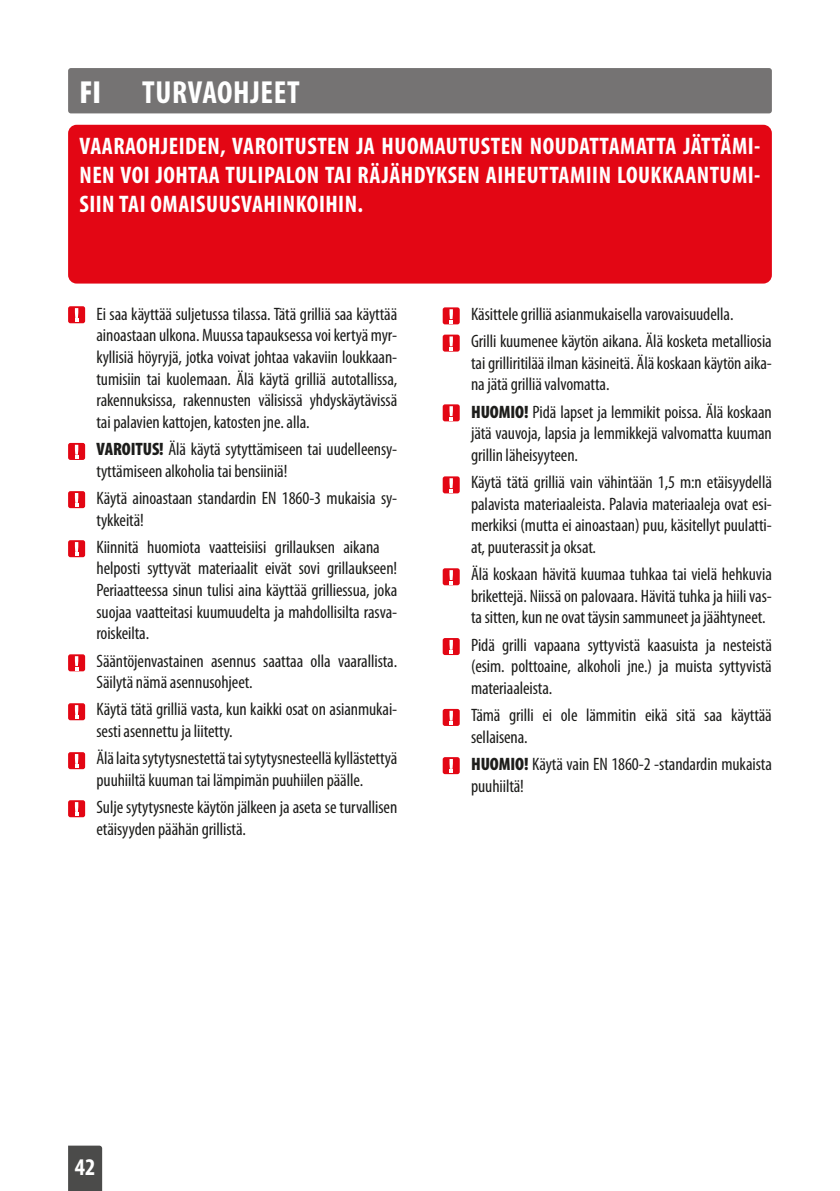
<style>
.page{position:relative;width:840px;height:1191px;background:#fff}
.page>*{position:absolute;margin:0;border:0;box-sizing:border-box;transform-origin:0 0}
.t1{font:700 condensed 32px "Myriad Pro";letter-spacing:.02em;color:#fff}
.t2{font:900 condensed 32px "Myriad Pro";color:#fff}
.t3{font:700 condensed 24px/28.8px "Myriad Pro";letter-spacing:.02em;color:#fff;text-align:justify}
.t4{font:condensed 18px/21.6px "Myriad Pro";letter-spacing:-.005em;color:#1d1d1b}
.s1{font-weight:900}
</style>
<div class="page">
<div style="left:68px;top:1145px;width:34px;height:46px;background:#4b4b4a"></div>
<div style="left:68px;top:68px;width:703px;height:45px;background:#757373;border-radius:3px"></div>
<div style="left:68px;top:125px;width:703px;height:158px;background:#e30614;border-radius:9px"></div>
<div style="left:68px;top:752px;width:17px;height:17px;background:#e30614;border-radius:2px"></div>
<svg style="left:75px;top:754px;width:3px;height:14px"></svg>
<div style="left:68px;top:800px;width:17px;height:17px;background:#e30614;border-radius:2px"></div>
<svg style="left:75px;top:802px;width:3px;height:14px"></svg>
<div style="left:68px;top:306px;width:17px;height:17px;background:#e30614;border-radius:2px"></div>
<svg style="left:75px;top:308px;width:3px;height:14px"></svg>
<div style="left:68px;top:540px;width:17px;height:17px;background:#e30614;border-radius:2px"></div>
<svg style="left:75px;top:542px;width:3px;height:14px"></svg>
<div style="left:68px;top:491px;width:17px;height:17px;background:#e30614;border-radius:2px"></div>
<svg style="left:75px;top:493px;width:3px;height:14px"></svg>
<div style="left:68px;top:443px;width:17px;height:17px;background:#e30614;border-radius:2px"></div>
<svg style="left:75px;top:445px;width:3px;height:14px"></svg>
<div style="left:68px;top:654px;width:17px;height:17px;background:#e30614;border-radius:2px"></div>
<svg style="left:75px;top:656px;width:3px;height:14px"></svg>
<div style="left:68px;top:703px;width:17px;height:17px;background:#e30614;border-radius:2px"></div>
<svg style="left:75px;top:705px;width:3px;height:14px"></svg>
<div style="left:442px;top:568px;width:17px;height:17px;background:#e30614;border-radius:2px"></div>
<svg style="left:449px;top:570px;width:3px;height:14px"></svg>
<div style="left:442px;top:476px;width:17px;height:17px;background:#e30614;border-radius:2px"></div>
<svg style="left:449px;top:478px;width:3px;height:14px"></svg>
<div style="left:442px;top:404px;width:17px;height:17px;background:#e30614;border-radius:2px"></div>
<svg style="left:449px;top:406px;width:3px;height:14px"></svg>
<div style="left:442px;top:334px;width:17px;height:17px;background:#e30614;border-radius:2px"></div>
<svg style="left:449px;top:336px;width:3px;height:14px"></svg>
<div style="left:442px;top:307px;width:17px;height:17px;background:#e30614;border-radius:2px"></div>
<svg style="left:449px;top:309px;width:3px;height:14px"></svg>
<div style="left:442px;top:638px;width:17px;height:17px;background:#e30614;border-radius:2px"></div>
<svg style="left:449px;top:640px;width:3px;height:14px"></svg>
<div style="left:442px;top:709px;width:17px;height:17px;background:#e30614;border-radius:2px"></div>
<svg style="left:449px;top:711px;width:3px;height:13px"></svg>
<div style="left:442px;top:757px;width:17px;height:17px;background:#e30614;border-radius:2px"></div>
<svg style="left:449px;top:759px;width:3px;height:14px"></svg>
<p class="t2" style="left:79px;top:72px;width:23px">FI</p>
<p class="t1" style="left:142px;top:72px;width:159px">TURVAOHJEET</p>
<p class="t3" style="left:79px;top:131px;width:682px">VAARAOHJEIDEN, VAROITUSTEN JA HUOMAUTUSTEN NOUDATTAMATTA JÄTTÄMI-NEN VOI JOHTAA TULIPALON TAI RÄJÄHDYKSEN AIHEUTTAMIIN LOUKKAANTUMI-SIIN TAI OMAISUUSVAHINKOIHIN.</p>
<p class="t4" style="left:96px;top:303px;width:302px;text-align:justify">Ei saa käyttää suljetussa tilassa. Tätä grilliä saa käyttää ainoastaan ulkona. Muussa tapauksessa voi kertyä myr&shy;kyllisiä höyryjä, jotka voivat johtaa vakaviin loukkaan&shy;tumisiin tai kuolemaan. Älä käytä grilliä autotallissa, rakennuksissa, rakennusten välisissä yhdyskäytävissä tai palavien kattojen, katosten jne. alla.</p>
<p class="t4" style="left:96px;top:438px;width:302px"><span class="s1">VAROITUS!</span> Älä käytä sytyttämiseen tai uudelleensy&shy;tyttämiseen alkoholia tai bensiiniä!</p>
<p class="t4" style="left:96px;top:487px;width:302px">Käytä ainoastaan standardin EN 1860-3 mukaisia sy&shy;tykkeitä!</p>
<p class="t4" style="left:96px;top:536px;width:302px;text-align:justify">Kiinnitä huomiota vaatteisiisi grillauksen aikana ‒ helposti syttyvät materiaalit eivät sovi grillaukseen!<br>Periaatteessa sinun tulisi aina käyttää grilliessua, joka suojaa vaatteitasi kuumuudelta ja mahdollisilta rasva&shy;roiskeilta.</p>
<p class="t4" style="left:96px;top:649px;width:302px">Sääntöjenvastainen asennus saattaa olla vaarallista.<br>Säilytä nämä asennusohjeet.</p>
<p class="t4" style="left:96px;top:698px;width:302px">Käytä tätä grilliä vasta, kun kaikki osat on asianmukai&shy;sesti asennettu ja liitetty.</p>
<p class="t4" style="left:96px;top:747px;width:302px">Älä laita sytytysnestettä tai sytytysnesteellä kyllästettyä puuhiiltä kuuman tai lämpimän puuhiilen päälle.</p>
<p class="t4" style="left:96px;top:796px;width:302px">Sulje sytytysneste käytön jälkeen ja aseta se turvallisen etäisyyden päähän grillistä.</p>
<p class="t4" style="left:471px;top:303px;width:264px">Käsittele grilliä asianmukaisella varovaisuudella.</p>
<p class="t4" style="left:471px;top:330px;width:302px;text-align:justify">Grilli kuumenee käytön aikana. Älä kosketa metalliosia tai grilliritilää ilman käsineitä. Älä koskaan käytön aika&shy;na jätä grilliä valvomatta.</p>
<p class="t4" style="left:471px;top:400px;width:302px;text-align:justify"><span class="s1">HUOMIO!</span> Pidä lapset ja lemmikit poissa. Älä koskaan jätä vauvoja, lapsia ja lemmikkejä valvomatta kuuman grillin läheisyyteen.</p>
<p class="t4" style="left:471px;top:471px;width:302px;text-align:justify">Käytä tätä grilliä vain vähintään 1,5 m:n etäisyydellä palavista materiaaleista. Palavia materiaaleja ovat esi&shy;merkiksi (mutta ei ainoastaan) puu, käsitellyt puulatti&shy;at, puuterassit ja oksat.</p>
<p class="t4" style="left:471px;top:563px;width:302px;text-align:justify">Älä koskaan hävitä kuumaa tuhkaa tai vielä hehkuvia brikettejä. Niissä on palovaara. Hävitä tuhka ja hiili vas&shy;ta sitten, kun ne ovat täysin sammuneet ja jäähtyneet.</p>
<p class="t4" style="left:471px;top:633px;width:302px;text-align:justify">Pidä grilli vapaana syttyvistä kaasuista ja nesteistä (esim. polttoaine, alkoholi jne.) ja muista syttyvistä materiaaleista.</p>
<p class="t4" style="left:471px;top:704px;width:302px">Tämä grilli ei ole lämmitin eikä sitä saa käyttää sellaisena.</p>
<p class="t4" style="left:471px;top:753px;width:302px"><span class="s1">HUOMIO!</span> Käytä vain EN 1860-2 -standardin mukaista puuhiiltä!</p>
<h2 class="t3" style="left:75px;top:1152px;width:22px">42</h2>
</div>
